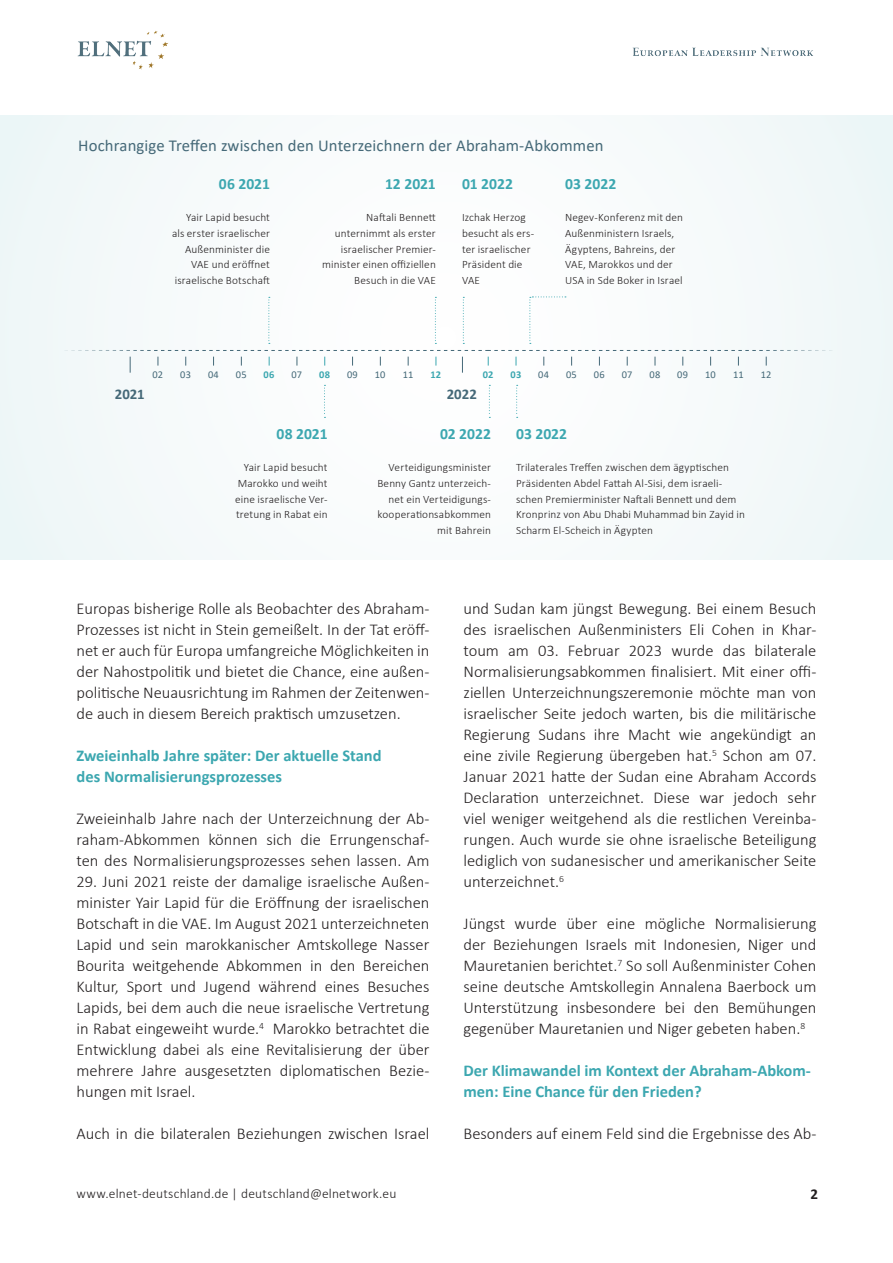
<style>
.page{position:relative;width:893px;height:1263px;background:#fff}
.page>*{position:absolute;margin:0;border:0;box-sizing:border-box;transform-origin:0 0}
.t1{font:16.65px "Calibri";letter-spacing:.01em;color:#456978}
.t2{font:300 16.5px/21px "Calibri";color:#231f20;text-align:justify}
.t3{font:700 16.5px/21px "Calibri";color:#3ca7b0}
.t4{font:700 15.6px "Calibri";letter-spacing:.005em;color:#3ca7b0}
.t5{font:700 15px "Calibri";color:#231f20}
.t6{font:700 14.85px "Calibri";letter-spacing:.005em;color:#456978}
.t7{font:300 13.5px "Calibri";letter-spacing:.015em;color:#231f20}
.t8{font:300 11.25px/15.6px "Calibri";letter-spacing:.01em;color:#231f20;text-align:right}
.t9{font:10.35px "Calibri";letter-spacing:.015em;color:#456978}
.t10{font:700 10.35px "Calibri";letter-spacing:.02em;color:#3ca7b0}
</style>
<div class="page">
<div style="left:0;top:115px;width:893px;height:444px;background:#f7fafb"></div>
<svg style="left:64px;top:350px;width:768px;height:1px"></svg>
<svg style="left:130px;top:357px;width:1px;height:16px"></svg>
<svg style="left:462px;top:357px;width:1px;height:16px"></svg>
<svg style="left:268px;top:297px;width:2px;height:47px"></svg>
<svg style="left:435px;top:297px;width:1px;height:47px"></svg>
<svg style="left:463px;top:297px;width:1px;height:47px"></svg>
<svg style="left:324px;top:385px;width:1px;height:33px"></svg>
<svg style="left:489px;top:385px;width:1px;height:33px"></svg>
<svg style="left:516px;top:385px;width:2px;height:33px"></svg>
<svg style="left:529px;top:296px;width:37px;height:48px"></svg>
<img style="left:632px;top:47px;width:181px;height:9px">
<img style="left:77px;top:31px;width:91px;height:39px">
<p class="t1" style="left:78px;top:134px;width:527px">Hochrangige Treffen zwischen den Unterzeichnern der Abraham-Abkommen</p>
<p class="t4" style="left:219px;top:173px;width:53px">06 2021</p>
<p class="t8" style="left:172px;top:210px;width:99px">Yair Lapid besucht als erster israelischer<br>Außenminister die<br>VAE und eröffnet israelische Botschaft</p>
<p class="t4" style="left:385px;top:173px;width:52px">12 2021</p>
<p class="t8" style="left:322px;top:210px;width:115px">Naftali Bennett unternimmt als erster israelischer Premier&shy;minister einen offiziellen<br>Besuch in die VAE</p>
<p class="t4" style="left:462px;top:173px;width:52px">01 2022</p>
<p class="t8" style="left:462px;top:210px;width:74px;text-align:left">Izchak Herzog besucht als ers&shy;ter israelischer<br>Präsident die<br>VAE</p>
<p class="t4" style="left:565px;top:173px;width:53px">03 2022</p>
<p class="t8" style="left:565px;top:210px;width:120px;text-align:left">Negev-Konferenz mit den<br>Außenministern Israels,<br>Ägyptens, Bahreins, der<br>VAE, Marokkos und der<br>USA in Sde Boker in Israel</p>
<p class="t9" style="left:153px;top:368px;width:12px">02</p>
<p class="t9" style="left:180px;top:368px;width:12px">03</p>
<p class="t9" style="left:208px;top:368px;width:12px">04</p>
<p class="t9" style="left:236px;top:368px;width:12px">05</p>
<p class="t10" style="left:264px;top:368px;width:12px">06</p>
<p class="t9" style="left:292px;top:368px;width:12px">07</p>
<p class="t10" style="left:319px;top:368px;width:12px">08</p>
<p class="t9" style="left:347px;top:368px;width:12px">09</p>
<p class="t9" style="left:375px;top:368px;width:12px">10</p>
<p class="t9" style="left:403px;top:368px;width:12px">11</p>
<p class="t10" style="left:430px;top:368px;width:12px">12</p>
<p class="t10" style="left:483px;top:368px;width:12px">02</p>
<p class="t10" style="left:511px;top:368px;width:12px">03</p>
<p class="t9" style="left:538px;top:368px;width:12px">04</p>
<p class="t9" style="left:566px;top:368px;width:12px">05</p>
<p class="t9" style="left:594px;top:368px;width:12px">06</p>
<p class="t9" style="left:622px;top:368px;width:12px">07</p>
<p class="t9" style="left:649px;top:368px;width:12px">08</p>
<p class="t9" style="left:677px;top:368px;width:12px">09</p>
<p class="t9" style="left:705px;top:368px;width:12px">10</p>
<p class="t9" style="left:733px;top:368px;width:12px">11</p>
<p class="t9" style="left:761px;top:368px;width:12px">12</p>
<p class="t6" style="left:115px;top:383px;width:31px">2021</p>
<p class="t6" style="left:447px;top:383px;width:32px">2022</p>
<p class="t4" style="left:276px;top:423px;width:53px">08 2021</p>
<p class="t8" style="left:235px;top:460px;width:94px;text-align:justify;text-indent:8px">Yair Lapid besucht Marokko und weiht eine israelische Ver&shy;tretung in Rabat ein</p>
<p class="t4" style="left:440px;top:423px;width:53px">02 2022</p>
<p class="t8" style="left:377px;top:460px;width:115px">Verteidigungsminister<br>Benny Gantz unterzeich&shy;net ein Verteidigungs&shy;kooperationsabkommen mit Bahrein</p>
<p class="t4" style="left:516px;top:423px;width:53px">03 2022</p>
<p class="t8" style="left:516px;top:460px;width:230px;text-align:left">Trilaterales Treffen zwischen dem ägyptischen Präsidenten Abdel Fattah Al-Sisi, dem israeli&shy;schen Premierminister Naftali Bennett und dem Kronprinz von Abu Dhabi Muhammad bin Zayid in Scharm El-Scheich in Ägypten</p>
<p class="t2" style="left:77px;top:598px;width:354px">Europas bisherige Rolle als Beobachter des Abraham-Prozesses ist nicht in Stein gemeißelt. In der Tat eröff&shy;net er auch für Europa umfangreiche Möglichkeiten in der Nahostpolitik und bietet die Chance, eine außen&shy;politische Neuausrichtung im Rahmen der Zeitenwen&shy;de auch in diesem Bereich praktisch umzusetzen.</p>
<p class="t3" style="left:77px;top:745px;width:307px">Zweieinhalb Jahre später: Der aktuelle Stand des Normalisierungsprozesses</p>
<p class="t2" style="left:77px;top:808px;width:354px">Zweieinhalb Jahre nach der Unterzeichnung der Ab&shy;raham-Abkommen können sich die Errungenschaf&shy;ten des Normalisierungsprozesses sehen lassen. Am</p>
<p class="t2" style="left:77px;top:871px;width:354px">29. Juni 2021 reiste der damalige israelische Außen&shy;minister Yair Lapid für die Eröffnung der israelischen Botschaft in die VAE. Im August 2021 unterzeichneten Lapid und sein marokkanischer Amtskollege Nasser Bourita weitgehende Abkommen in den Bereichen Kultur, Sport und Jugend während eines Besuches Lapids, bei dem auch die neue israelische Vertretung in Rabat eingeweiht wurde.<sup>4</sup> Marokko betrachtet die Entwicklung dabei als eine Revitalisierung der über mehrere Jahre ausgesetzten diplomatischen Bezie&shy;hungen mit Israel.</p>
<p class="t2" style="left:77px;top:1123px;width:354px">Auch in die bilateralen Beziehungen zwischen Israel</p>
<p class="t2" style="left:463px;top:598px;width:354px">und Sudan kam jüngst Bewegung. Bei einem Besuch des israelischen Außenministers Eli Cohen in Khar&shy;toum am 03. Februar 2023 wurde das bilaterale Normalisierungsabkommen finalisiert. Mit einer offi&shy;ziellen Unterzeichnungszeremonie möchte man von israelischer Seite jedoch warten, bis die militärische Regierung Sudans ihre Macht wie angekündigt an eine zivile Regierung übergeben hat.<sup>5</sup> Schon am 07.<br>Januar 2021 hatte der Sudan eine Abraham Accords Declaration unterzeichnet. Diese war jedoch sehr viel weniger weitgehend als die restlichen Vereinba&shy;rungen. Auch wurde sie ohne israelische Beteiligung lediglich von sudanesischer und amerikanischer Seite unterzeichnet.<sup>6</sup></p>
<p class="t2" style="left:463px;top:913px;width:354px">Jüngst wurde über eine mögliche Normalisierung der Beziehungen Israels mit Indonesien, Niger und Mauretanien berichtet.<sup>7</sup> So soll Außenminister Cohen seine deutsche Amtskollegin Annalena Baerbock um Unterstützung insbesondere bei den Bemühungen gegenüber Mauretanien und Niger gebeten haben.<sup>8</sup></p>
<p class="t3" style="left:463px;top:1060px;width:349px">Der Klimawandel im Kontext der Abraham-Abkom&shy;men: Eine Chance für den Frieden?</p>
<p class="t2" style="left:463px;top:1123px;width:354px">Besonders auf einem Feld sind die Ergebnisse des Ab-</p>
<p class="t7" style="left:77px;top:1185px;width:321px">www.elnet-deutschland.de | deutschland@elnetwork.eu</p>
<p class="t5" style="left:810px;top:1184px;width:9px">2</p>
</div>
